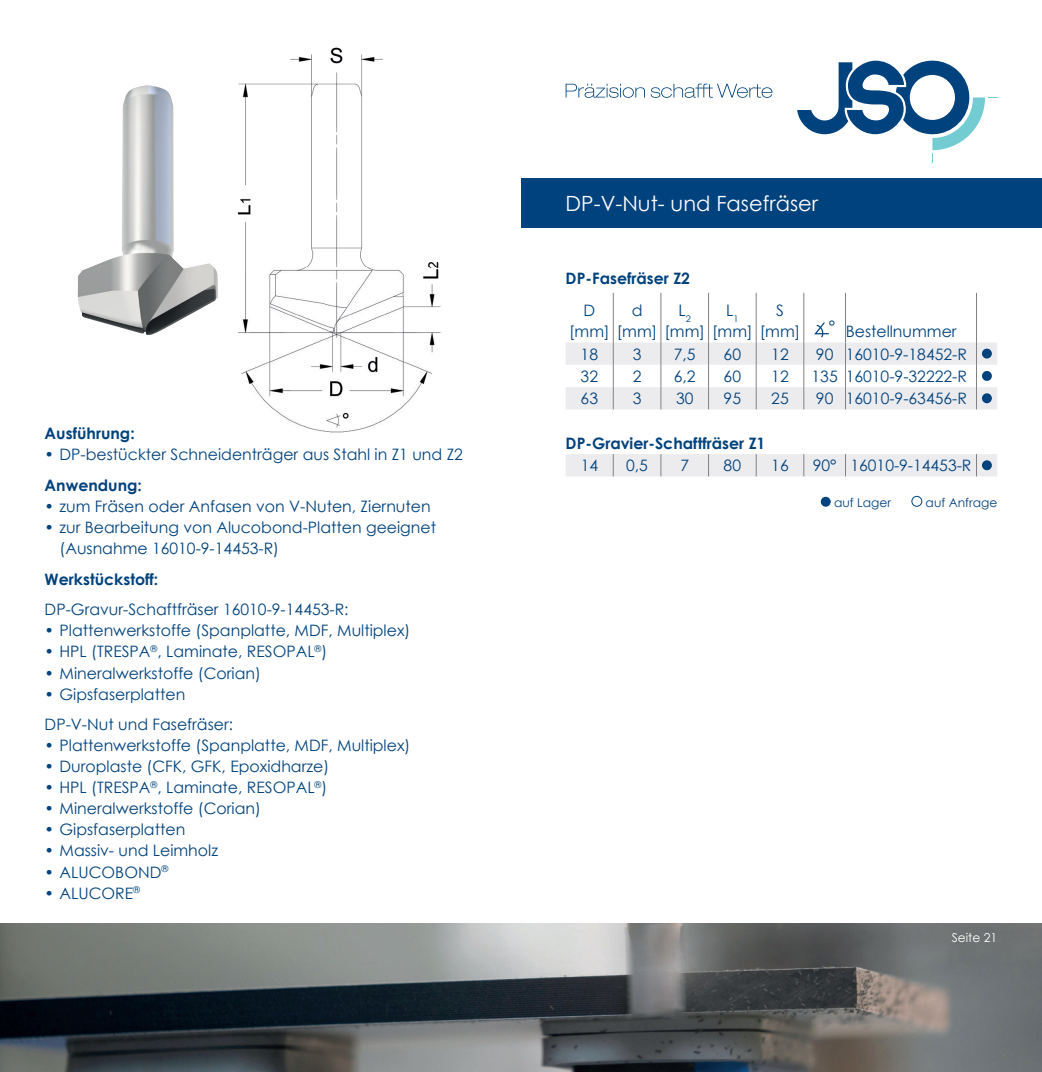
<style>
.page{position:relative;width:1042px;height:1072px;background:#fff}
.page>*{position:absolute;margin:0;border:0;box-sizing:border-box;transform-origin:0 0}
.t1{font:21px "Century Gothic";color:#fff}
.t2{font:15.75px/21px "Century Gothic";color:#00427d}
.t3{font:700 15.75px "Century Gothic";color:#00427d}
.t4{font:12.25px "Century Gothic";color:#00427d}
.t5{font:12.25px "Century Gothic";color:#fff}
</style>
<div class="page">
<img style="left:0;top:923px;width:1042px;height:148px">
<svg style="left:797px;top:61px;width:200px;height:102px"></svg>
<svg style="left:566px;top:84px;width:79px;height:14px"></svg>
<svg style="left:651px;top:84px;width:121px;height:14px"></svg>
<div style="left:521px;top:179px;width:521px;height:49px;background:#00427d"></div>
<img style="left:78px;top:86px;width:140px;height:249px">
<svg style="left:566px;top:342px;width:431px;height:134px"></svg>
<hr style="left:613px;top:293px;width:1px;height:49px;background:#808285">
<hr style="left:660px;top:293px;width:1px;height:49px;background:#808285">
<hr style="left:708px;top:293px;width:1px;height:49px;background:#808285">
<hr style="left:756px;top:293px;width:1px;height:49px;background:#808285">
<hr style="left:803px;top:293px;width:1px;height:49px;background:#808285">
<hr style="left:845px;top:293px;width:1px;height:49px;background:#808285">
<hr style="left:976px;top:293px;width:1px;height:49px;background:#808285">
<svg style="left:613px;top:342px;width:1px;height:67px"></svg>
<svg style="left:660px;top:342px;width:1px;height:67px"></svg>
<svg style="left:708px;top:342px;width:1px;height:67px"></svg>
<svg style="left:756px;top:342px;width:1px;height:67px"></svg>
<svg style="left:803px;top:342px;width:1px;height:67px"></svg>
<svg style="left:845px;top:342px;width:1px;height:67px"></svg>
<svg style="left:976px;top:342px;width:1px;height:67px"></svg>
<svg style="left:613px;top:454px;width:1px;height:22px"></svg>
<svg style="left:660px;top:454px;width:1px;height:22px"></svg>
<svg style="left:708px;top:454px;width:1px;height:22px"></svg>
<svg style="left:756px;top:454px;width:1px;height:22px"></svg>
<svg style="left:803px;top:454px;width:1px;height:22px"></svg>
<svg style="left:845px;top:454px;width:1px;height:22px"></svg>
<svg style="left:976px;top:454px;width:1px;height:22px"></svg>
<svg style="left:814px;top:322px;width:15px;height:16px"></svg>
<div style="left:982px;top:348px;width:10px;height:10px;background:#00427d;border-radius:50%"></div>
<div style="left:982px;top:371px;width:10px;height:10px;background:#00427d;border-radius:50%"></div>
<div style="left:982px;top:393px;width:10px;height:10px;background:#00427d;border-radius:50%"></div>
<div style="left:982px;top:460px;width:10px;height:10px;background:#00427d;border-radius:50%"></div>
<div style="left:821px;top:497px;width:10px;height:9px;background:#00427d;border-radius:50%"></div>
<div style="left:911px;top:496px;width:11px;height:10px;border:1px solid #00427d;border-radius:50%"></div>
<img style="left:238px;top:47px;width:203px;height:386px">
<p class="t3" style="left:45px;top:421px;width:92px">Ausführung:</p>
<p class="t2" style="left:45px;top:443px;width:420px">• DP-bestückter Schneidenträger aus Stahl in Z1 und Z2</p>
<p class="t3" style="left:45px;top:473px;width:99px">Anwendung:</p>
<p class="t2" style="left:45px;top:495px;width:387px">• zum Fräsen oder Anfasen von V-Nuten, Ziernuten</p>
<p class="t2" style="left:60px;top:516px;width:378px;text-indent:-15px">• zur Bearbeitung von Alucobond-Platten geeignet (Ausnahme 16010-9-14453-R)</p>
<p class="t3" style="left:45px;top:567px;width:115px">Werkstückstoff:</p>
<p class="t2" style="left:45px;top:599px;width:305px">DP-Gravur-Schaftfräser 16010-9-14453-R:</p>
<p class="t2" style="left:45px;top:620px;width:367px">• Plattenwerkstoffe (Spanplatte, MDF, Multiplex)</p>
<p class="t2" style="left:45px;top:641px;width:284px">• HPL (TRESPA<sup>®</sup>, Laminate, RESOPAL<sup>®</sup>)</p>
<p class="t2" style="left:45px;top:662px;width:218px">• Mineralwerkstoffe (Corian)</p>
<p class="t2" style="left:45px;top:678px;width:190px;line-height:31px">• Gipsfaserplatten<br>DP-V-Nut und Fasefräser:</p>
<p class="t2" style="left:45px;top:735px;width:367px">• Plattenwerkstoffe (Spanplatte, MDF, Multiplex)</p>
<p class="t2" style="left:45px;top:756px;width:286px">• Duroplaste (CFK, GFK, Epoxidharze)</p>
<p class="t2" style="left:45px;top:777px;width:284px">• HPL (TRESPA<sup>®</sup>, Laminate, RESOPAL<sup>®</sup>)</p>
<p class="t2" style="left:45px;top:798px;width:218px">• Mineralwerkstoffe (Corian)</p>
<p class="t2" style="left:45px;top:819px;width:142px">• Gipsfaserplatten</p>
<p class="t2" style="left:45px;top:840px;width:175px">• Massiv- und Leimholz</p>
<p class="t2" style="left:45px;top:861px;width:125px">• ALUCOBOND<sup>®</sup></p>
<p class="t2" style="left:45px;top:882px;width:97px">• ALUCORE<sup>®</sup></p>
<h1 class="t1" style="left:566px;top:189px;width:254px">DP-V-Nut- und Fasefräser</h1>
<p class="t3" style="left:566px;top:266px;width:126px">DP-Fasefräser Z2</p>
<p class="t2" style="left:569px;top:300px;width:42px;text-align:center">D [mm]</p>
<p class="t2" style="left:617px;top:300px;width:185px;text-indent:15px">d<br>[mm] [mm] [mm] [mm]</p>
<p class="t2" style="left:678px;top:300px;width:14px">L<sub>2</sub></p>
<p class="t2" style="left:726px;top:300px;width:14px">L<sub>1</sub></p>
<p class="t2" style="left:776px;top:300px;width:9px">S</p>
<p class="t2" style="left:829px;top:321px;width:129px">° Bestellnummer</p>
<p class="t2" style="left:580px;top:343px;width:19px">18</p>
<p class="t2" style="left:633px;top:343px;width:10px">3</p>
<p class="t2" style="left:674px;top:343px;width:23px">7,5</p>
<p class="t2" style="left:723px;top:343px;width:19px">60</p>
<p class="t2" style="left:771px;top:343px;width:19px">12</p>
<p class="t2" style="left:816px;top:343px;width:153px">90 16010-9-18452-R</p>
<p class="t2" style="left:580px;top:365px;width:19px">32</p>
<p class="t2" style="left:633px;top:365px;width:10px">2</p>
<p class="t2" style="left:674px;top:365px;width:23px">6,2</p>
<p class="t2" style="left:723px;top:365px;width:19px">60</p>
<p class="t2" style="left:771px;top:365px;width:19px">12</p>
<p class="t2" style="left:811px;top:365px;width:157px">135 16010-9-32222-R</p>
<p class="t2" style="left:580px;top:388px;width:19px">63</p>
<p class="t2" style="left:633px;top:388px;width:10px">3</p>
<p class="t2" style="left:676px;top:388px;width:19px">30</p>
<p class="t2" style="left:723px;top:388px;width:19px">95</p>
<p class="t2" style="left:771px;top:388px;width:19px">25</p>
<p class="t2" style="left:816px;top:388px;width:153px">90 16010-9-63456-R</p>
<p class="t3" style="left:566px;top:431px;width:201px">DP-Gravier-Schaftfräser Z1</p>
<p class="t2" style="left:581px;top:455px;width:19px">14</p>
<p class="t2" style="left:626px;top:455px;width:23px">0,5</p>
<p class="t2" style="left:680px;top:455px;width:10px">7</p>
<p class="t2" style="left:723px;top:455px;width:19px">80</p>
<p class="t2" style="left:771px;top:455px;width:19px">16</p>
<p class="t2" style="left:813px;top:455px;width:160px">90° 16010-9-14453-R</p>
<p class="t4" style="left:834px;top:494px;width:58px">auf Lager</p>
<p class="t4" style="left:925px;top:494px;width:73px">auf Anfrage</p>
<p class="t5" style="left:951px;top:929px;width:47px">Seite 21</p>
</div>
